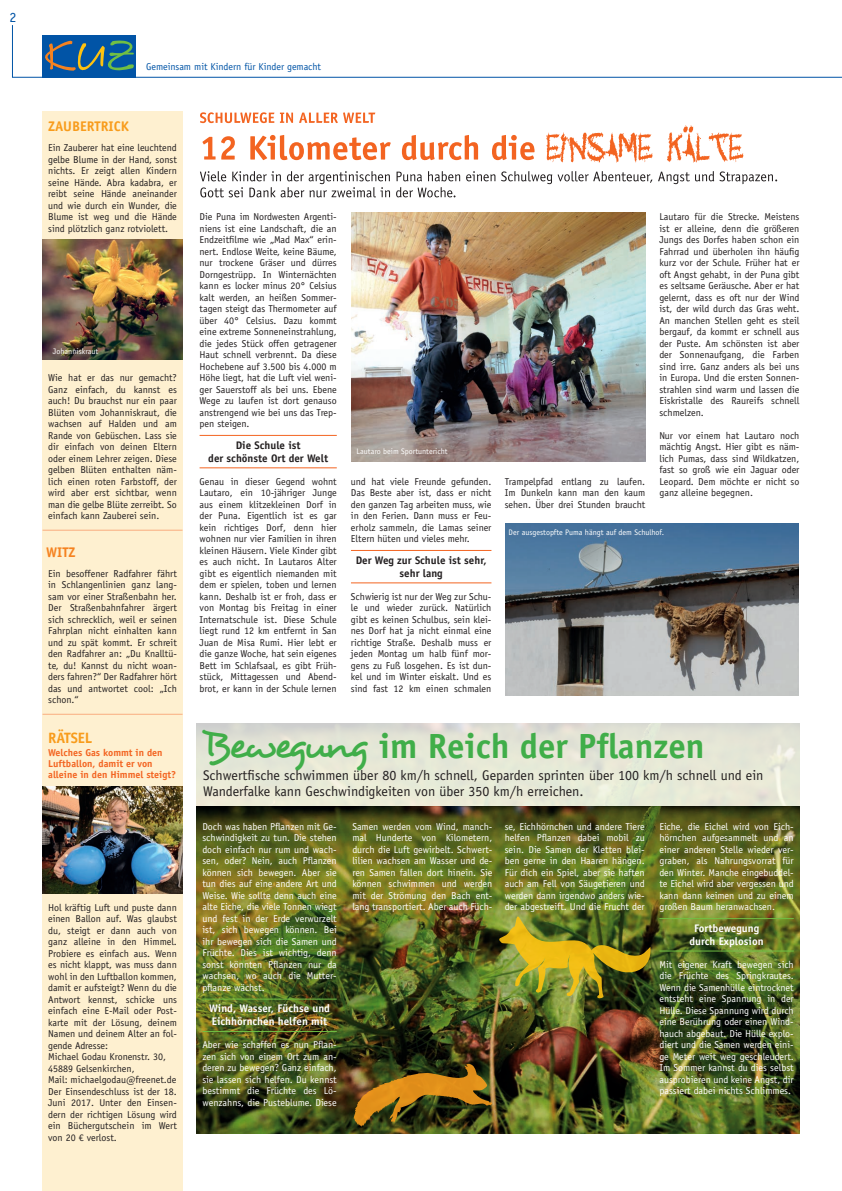
<style>
.page{position:relative;width:842px;height:1191px;background:#fff}
.page>*{position:absolute;margin:0;border:0;box-sizing:border-box;transform-origin:0 0}
.t1{font:700 35px "Officina Sans Std";color:#40ae49}
.t2{font:700 15px "Officina Sans Std";letter-spacing:-.01em;color:#f89c1c}
.t3{font:14px/16px "Officina Sans Std";color:#231f20}
.t4{font:700 14px "Officina Sans Std";color:#f89c1c}
.t5{font:700 14px "Officina Sans Std";color:#f58220}
.t6{font:14px "Officina Sans Std";color:#0154a6}
.t7{font:700 11px/13px "Officina Sans Std";color:#fff}
.t8{font:700 11px/13px "Officina Sans Std";color:#231f20;text-align:center}
.t9{font:10px/11.5px "Officina Sans Std";color:#231f20;text-align:justify}
.t10{font:10px/11.5px "Officina Sans Std";color:#fff;text-align:justify}
.t11{font:700 10px/11px "Officina Sans Std";color:#f36421}
.t12{font:10px "Officina Sans Std";color:#0154a6}
.t13{font:8px "Officina Sans Std";color:#fff}
.s1{font-family:"Desyrel";font-weight:400;font-size:40px}
</style>
<div class="page">
<img style="left:197px;top:724px;width:602px;height:409px">
<div style="left:43px;top:112px;width:140px;height:1079px;background:#fef0d0"></div>
<svg style="left:12px;top:25px;width:830px;height:53px"></svg>
<hr style="left:43px;top:529px;width:140px;height:1px;background:#f9ad80">
<hr style="left:43px;top:713px;width:140px;height:1px;background:#f9ad80">
<hr style="left:200px;top:435px;width:137px;height:1px;background:#f36421">
<hr style="left:200px;top:467px;width:137px;height:1px;background:#f36421">
<hr style="left:202px;top:998px;width:135px;height:1px;background:#71bf44">
<hr style="left:202px;top:1031px;width:135px;height:1px;background:#71bf44">
<hr style="left:351px;top:550px;width:140px;height:1px;background:#f36421">
<hr style="left:351px;top:582px;width:140px;height:1px;background:#f36421">
<img style="left:351px;top:212px;width:294px;height:249px">
<hr style="left:659px;top:918px;width:135px;height:1px;background:#71bf44">
<hr style="left:659px;top:950px;width:135px;height:1px;background:#71bf44">
<svg style="left:354px;top:1063px;width:138px;height:64px;background:#745817"></svg>
<img style="left:497px;top:914px;width:156px;height:85px">
<img style="left:506px;top:523px;width:292px;height:172px">
<img style="left:43px;top:240px;width:140px;height:119px">
<img style="left:43px;top:786px;width:140px;height:107px">
<svg style="left:200px;top:171px;width:577px;height:26px"></svg>
<svg style="left:202px;top:135px;width:332px;height:25px"></svg>
<svg style="left:200px;top:112px;width:175px;height:11px"></svg>
<svg style="left:546px;top:125px;width:197px;height:37px"></svg>
<h3 class="t6" style="left:10px;top:9px;width:8px">2</h3>
<p class="t12" style="left:146px;top:61px;width:177px">Gemeinsam mit Kindern für Kinder gemacht</p>
<h3 class="t4" style="left:48px;top:117px;width:82px">ZAUBERTRICK</h3>
<p class="t9" style="left:48px;top:142px;width:130px">Ein Zauberer hat eine leuchtend gelbe Blume in der Hand, sonst nichts. Er zeigt allen Kindern seine Hände. Abra kadabra, er reibt seine Hände aneinander und wie durch ein Wunder, die Blume ist weg und die Hände sind plötzlich ganz rotviolett.</p>
<p class="t13" style="left:53px;top:346px;width:47px">Johanniskraut</p>
<p class="t9" style="left:48px;top:372px;width:130px">Wie hat er das nur gemacht?<br>Ganz einfach, du kannst es auch! Du brauchst nur ein paar Blüten vom Johanniskraut, die wachsen auf Halden und am Rande von Gebüschen. Lass sie dir einfach von deinen Eltern oder einem Lehrer zeigen. Diese gelben Blüten enthalten näm&shy;lich einen roten Farbstoff, der wird aber erst sichtbar, wenn man die gelbe Blüte zerreibt. So einfach kann Zauberei sein.</p>
<h3 class="t5" style="left:46px;top:543px;width:31px">WITZ</h3>
<p class="t9" style="left:48px;top:567px;width:130px">Ein besoffener Radfahrer fährt in Schlangenlinien ganz lang&shy;sam vor einer Straßenbahn her.<br>Der Straßenbahnfahrer ärgert sich schrecklich, weil er seinen Fahrplan nicht einhalten kann und zu spät kommt. Er schreit den Radfahrer an: „Du Knalltü&shy;te, du! Kannst du nicht woan&shy;ders fahren?“ Der Radfahrer hört das und antwortet cool: „Ich schon.“</p>
<p class="t9" style="left:200px;top:211px;width:139px">Die Puna im Nordwesten Argenti&shy;niens ist eine Landschaft, die an Endzeitfilme wie „Mad Max“ erin&shy;nert. Endlose Weite, keine Bäume, nur trockene Gräser und dürres Dorngestrüpp. In Winternächten kann es locker minus 20° Celsius kalt werden, an heißen Sommer&shy;tagen steigt das Thermometer auf über 40° Celsius. Dazu kommt eine extreme Sonneneinstrahlung, die jedes Stück offen getragener Haut schnell verbrennt. Da diese Hochebene auf 3.500 bis 4.000 m Höhe liegt, hat die Luft viel weni&shy;ger Sauerstoff als bei uns. Ebene Wege zu laufen ist dort genauso anstrengend wie bei uns das Trep&shy;pen steigen.</p>
<p class="t8" style="left:208px;top:438px;width:121px">Die Schule ist<br>der schönste Ort der Welt</p>
<p class="t9" style="left:200px;top:475px;width:139px">Genau in dieser Gegend wohnt Lautaro, ein 10-jähriger Junge aus einem klitzekleinen Dorf in der Puna. Eigentlich ist es gar kein richtiges Dorf, denn hier wohnen nur vier Familien in ihren kleinen Häusern. Viele Kinder gibt es auch nicht. In Lautaros Alter gibt es eigentlich niemanden mit dem er spielen, toben und lernen kann. Deshalb ist er froh, dass er von Montag bis Freitag in einer Internatschule ist. Diese Schule liegt rund 12 km entfernt in San Juan de Misa Rumi. Hier lebt er die ganze Woche, hat sein eigenes Bett im Schlafsaal, es gibt Früh&shy;stück, Mittagessen und Abend&shy;brot, er kann in der Schule lernen</p>
<p class="t13" style="left:357px;top:446px;width:92px">Lautaro beim Sportuntericht</p>
<p class="t9" style="left:351px;top:475px;width:142px">und hat viele Freunde gefunden.<br>Das Beste aber ist, dass er nicht den ganzen Tag arbeiten muss, wie in den Ferien. Dann muss er Feu&shy;erholz sammeln, die Lamas seiner Eltern hüten und vieles mehr.</p>
<p class="t8" style="left:356px;top:553px;width:132px">Der Weg zur Schule ist sehr, sehr lang</p>
<p class="t9" style="left:351px;top:590px;width:142px">Schwierig ist nur der Weg zur Schu&shy;le und wieder zurück. Natürlich gibt es keinen Schulbus, sein klei&shy;nes Dorf hat ja nicht einmal eine richtige Straße. Deshalb muss er jeden Montag um halb fünf mor&shy;gens zu Fuß losgehen. Es ist dun&shy;kel und im Winter eiskalt. Und es sind fast 12 km einen schmalen</p>
<p class="t9" style="left:505px;top:475px;width:142px">Trampelpfad entlang zu laufen.<br>Im Dunkeln kann man den kaum sehen. Über drei Stunden braucht</p>
<p class="t9" style="left:659px;top:211px;width:142px">Lautaro für die Strecke. Meistens ist er alleine, denn die größeren Jungs des Dorfes haben schon ein Fahrrad und überholen ihn häufig kurz vor der Schule. Früher hat er oft Angst gehabt, in der Puna gibt es seltsame Geräusche. Aber er hat gelernt, dass es oft nur der Wind ist, der wild durch das Gras weht.<br>An manchen Stellen geht es steil bergauf, da kommt er schnell aus der Puste. Am schönsten ist aber der Sonnenaufgang, die Farben sind irre. Ganz anders als bei uns in Europa. Und die ersten Sonnen&shy;strahlen sind warm und lassen die Eiskristalle des Raureifs schnell schmelzen.</p>
<p class="t9" style="left:659px;top:429px;width:142px">Nur vor einem hat Lautaro noch mächtig Angst. Hier gibt es näm&shy;lich Pumas, dass sind Wildkatzen, fast so groß wie ein Jaguar oder Leopard. Dem möchte er nicht so ganz alleine begegnen.</p>
<p class="t13" style="left:509px;top:527px;width:157px">Der ausgestopfte Puma hängt auf dem Schulhof.</p>
<h2 class="t2" style="left:48px;top:728px;width:46px">RÄTSEL</h2>
<p class="t11" style="left:48px;top:747px;width:129px">Welches Gas kommt in den<br>Luftballon, damit er von alleine in den Himmel steigt?</p>
<p class="t9" style="left:48px;top:901px;width:130px;text-align:left">Hol kräftig Luft und puste dann einen Ballon auf. Was glaubst du, steigt er dann auch von ganz alleine in den Himmel.<br>Probiere es einfach aus. Wenn es nicht klappt, was muss dann wohl in den Luftballon kommen, damit er aufsteigt? Wenn du die<br>Antwort kennst, schicke uns einfach eine E-Mail oder Post&shy;karte mit der Lösung, deinem<br>Namen und deinem Alter an fol&shy;gende Adresse:<br>Michael Godau Kronenstr. 30,<br>45889 Gelsenkirchen,<br>Mail: michaelgodau@freenet.de<br>Der Einsendeschluss ist der 18.<br>Juni 2017. Unter den Einsen&shy;dern der richtigen Lösung wird ein Büchergutschein im Wert von 20 € verlost.</p>
<h1 class="t1" style="left:203px;top:724px;width:503px"><span class="s1">Bewegung</span> im Reich der Pflanzen</h1>
<h3 class="t3" style="left:203px;top:767px;width:562px">Schwertfische schwimmen über 80 km/h schnell, Geparden sprinten über 100 km/h schnell und ein<br>Wanderfalke kann Geschwindigkeiten von über 350 km/h erreichen.</h3>
<p class="t10" style="left:202px;top:820px;width:136px">Doch was haben Pflanzen mit Ge&shy;schwindigkeit zu tun. Die stehen doch einfach nur rum und wach&shy;sen, oder? Nein, auch Pflanzen können sich bewegen. Aber sie tun dies auf eine andere Art und Weise. Wie sollte denn auch eine alte Eiche, die viele Tonnen wiegt und fest in der Erde verwurzelt ist, sich bewegen können. Bei ihr bewegen sich die Samen und Früchte. Dies ist wichtig, denn sonst könnten Pflanzen nur da wachsen, wo auch die Mutter&shy;pflanze wächst.</p>
<p class="t7" style="left:209px;top:1002px;width:122px">Wind, Wasser, Füchse und<br>Eichhörnchen helfen mit</p>
<p class="t10" style="left:202px;top:1039px;width:136px">Aber wie schaffen es nun Pflan&shy;zen sich von einem Ort zum an&shy;deren zu bewegen? Ganz einfach, sie lassen sich helfen. Du kennst bestimmt die Früchte des Lö&shy;wenzahns, die Pusteblume. Diese</p>
<p class="t10" style="left:352px;top:820px;width:142px">Samen werden vom Wind, manch&shy;mal Hunderte von Kilometern, durch die Luft gewirbelt. Schwert&shy;lilien wachsen am Wasser und de&shy;ren Samen fallen dort hinein. Sie können schwimmen und werden mit der Strömung den Bach ent&shy;lang transportiert. Aber auch Füch-</p>
<p class="t10" style="left:505px;top:820px;width:142px">se, Eichhörnchen und andere Tiere helfen Pflanzen dabei mobil zu sein. Die Samen der Kletten blei&shy;ben gerne in den Haaren hängen.<br>Für dich ein Spiel, aber sie haften auch am Fell von Säugetieren und werden dann irgendwo anders wie&shy;der abgestreift. Und die Frucht der</p>
<p class="t10" style="left:659px;top:820px;width:136px">Eiche, die Eichel wird von Eich&shy;hörnchen aufgesammelt und an einer anderen Stelle wieder ver&shy;graben, als Nahrungsvorrat für den Winter. Manche eingebuddel&shy;te Eichel wird aber vergessen und kann dann keimen und zu einem großen Baum heranwachsen.</p>
<p class="t7" style="left:689px;top:921px;width:76px;text-align:center">Fortbewegung durch Explosion</p>
<p class="t10" style="left:659px;top:958px;width:136px">Mit eigener Kraft bewegen sich die Früchte des Springkrautes.<br>Wenn die Samenhülle eintrocknet entsteht eine Spannung in der Hülle. Diese Spannung wird durch eine Berührung oder einen Wind&shy;hauch abgebaut. Die Hülle explo&shy;diert und die Samen werden eini&shy;ge Meter weit weg geschleudert.<br>Im Sommer kannst du dies selbst ausprobieren und keine Angst, dir passiert dabei nichts Schlimmes.</p>
</div>
